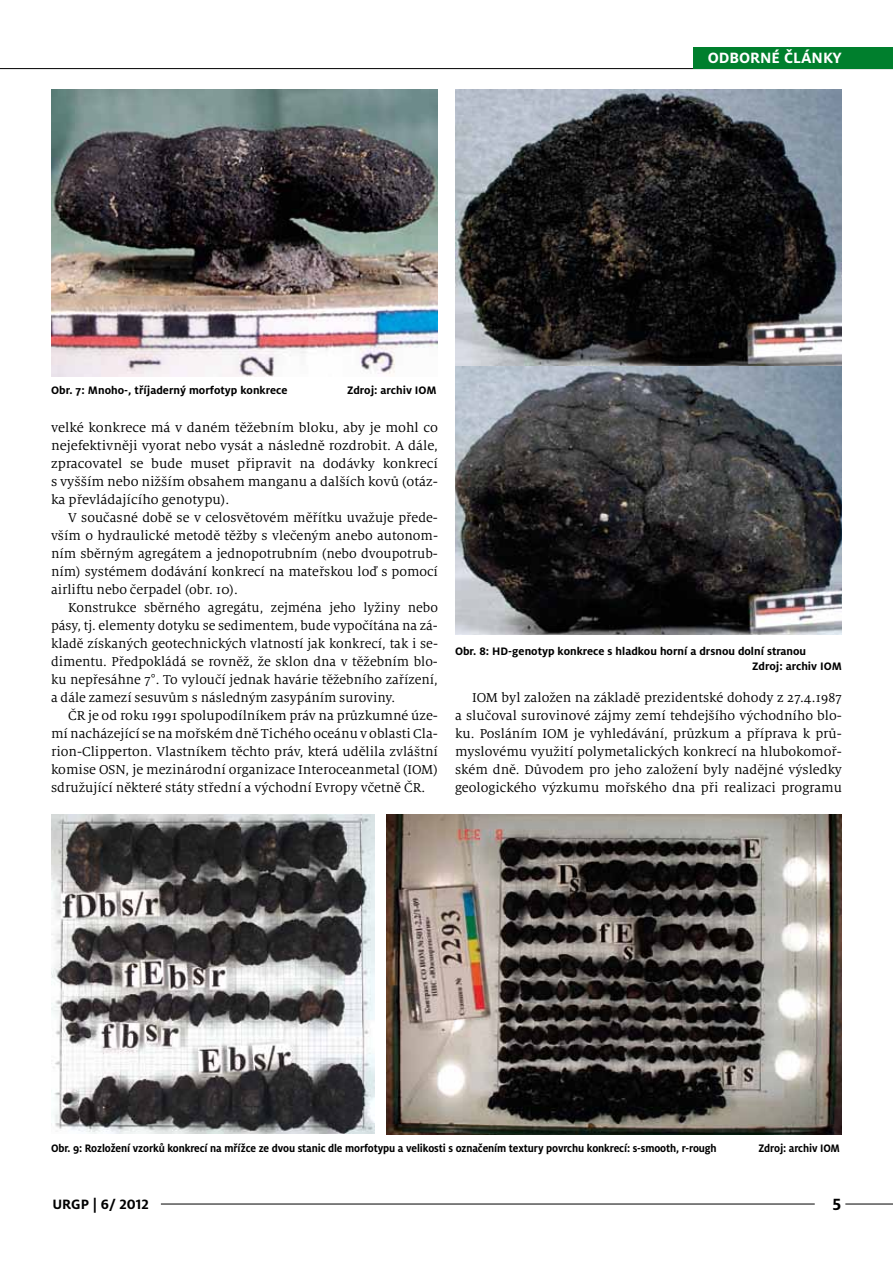
<style>
.page{position:relative;width:893px;height:1263px;background:#fff}
.page>*{position:absolute;margin:0;border:0;box-sizing:border-box;transform-origin:0 0}
.t1{font:700 18px "Henkel Milo";color:#000}
.t2{font:700 16.5px "Henkel Milo";color:#fff}
.t3{font:700 15px "Henkel Milo";color:#000}
.t4{font:14.25px/18px "Henkel Milo Serif";color:#000;text-align:justify}
.t5{font:700 12px "Henkel Milo";letter-spacing:-.01em;color:#000;scale:.93 1}
.t6{font:700 12px/15px "Henkel Milo";letter-spacing:-.01em;color:#000}
</style>
<div class="page">
<hr style="left:0;top:68px;width:893px;height:1px;background:#000">
<hr style="left:845px;top:1204px;width:48px;height:1px;background:#000">
<hr style="left:161px;top:1204px;width:654px;height:1px;background:#000">
<div style="left:693px;top:48px;width:200px;height:21px;background:#007f2d"></div>
<img style="left:51px;top:815px;width:324px;height:319px">
<img style="left:387px;top:815px;width:455px;height:319px">
<img style="left:51px;top:90px;width:387px;height:286px">
<img style="left:455px;top:90px;width:387px;height:544px">
<p class="t2" style="left:708px;top:49px;width:12px">ODBORNÉ</p>
<p class="t2" style="left:784px;top:49px;width:29px">ČLÁNKY</p>
<p class="t6" style="left:51px;top:382px;width:270px">Obr. 7: Mnoho-, tříjaderný morfotyp konkrece Z</p>
<p class="t6" style="left:353px;top:382px;width:70px">droj: archiv IOM</p>
<p class="t4" style="left:51px;top:419px;width:388px">velké konkrece má v daném těžebním bloku, aby je mohl co nejefektivněji vyorat nebo vysát a následně rozdrobit. A dále, zpracovatel se bude muset připravit na dodávky konkrecí s vyšším nebo nižším obsahem manganu a dalších kovů (otáz&shy;ka převládajícího genotypu).</p>
<p class="t4" style="left:51px;top:509px;width:388px;text-indent:17px">V současné době se v celosvětovém měřítku uvažuje přede&shy;vším o hydraulické metodě těžby s vlečeným anebo autonom&shy;ním sběrným agregátem a jednopotrubním (nebo dvoupotrub&shy;ním) systémem dodávání konkrecí na mateřskou loď s pomocí airliftu nebo čerpadel (obr. 10).</p>
<p class="t4" style="left:51px;top:599px;width:388px;text-indent:17px">Konstrukce sběrného agregátu, zejména jeho lyžiny nebo pásy, tj. elementy dotyku se sedimentem, bude vypočítána na zá&shy;kladě získaných geotechnických vlatností jak konkrecí, tak i se&shy;dimentu. Předpokládá se rovněž, že sklon dna v těžebním blo&shy;ku nepřesáhne 7°. To vyloučí jednak havárie těžebního zařízení, a dále zamezí sesuvům s následným zasypáním suroviny.</p>
<p class="t4" style="left:51px;top:707px;width:388px;text-indent:17px">ČR je od roku 1991 spolupodílníkem práv na průzkumné úze&shy;mí nacházející se na mořském dně Tichého oceánu v oblasti Cla&shy;rion-Clipperton. Vlastníkem těchto práv, která udělila zvláštní komise OSN, je mezinárodní organizace Interoceanmetal (IOM) sdružující některé státy střední a východní Evropy včetně ČR.</p>
<p class="t6" style="left:752px;top:644px;width:76px;text-indent:-297px">Obr. 8: HD-genotyp konkrece s hladkou horní a drsnou dolní stranou<br>Zdroj: archiv IOM</p>
<p class="t4" style="left:455px;top:689px;width:388px;text-indent:17px">IOM byl založen na základě prezidentské dohody z 27.4.1987 a slučoval surovinové zájmy zemí tehdejšího východního blo&shy;ku. Posláním IOM je vyhledávání, průzkum a příprava k prů&shy;myslovému využití polymetalických konkrecí na hlubokomoř&shy;ském dně. Důvodem pro jeho založení byly nadějné výsledky geologického výzkumu mořského dna při realizaci programu</p>
<p class="t5" style="left:51px;top:1141px;width:743px">Obr. 9: Rozložení vzorků konkrecí na mřížce ze dvou stanic dle morfotypu a velikosti s označením textury povrchu konkrecí: s-smooth, r-rough Z</p>
<p class="t5" style="left:764px;top:1141px;width:68px">droj: archiv IOM</p>
<p class="t3" style="left:52px;top:1195px;width:98px">URGP | 6/ 2012</p>
<p class="t1" style="left:832px;top:1194px;width:12px">5</p>
</div>
